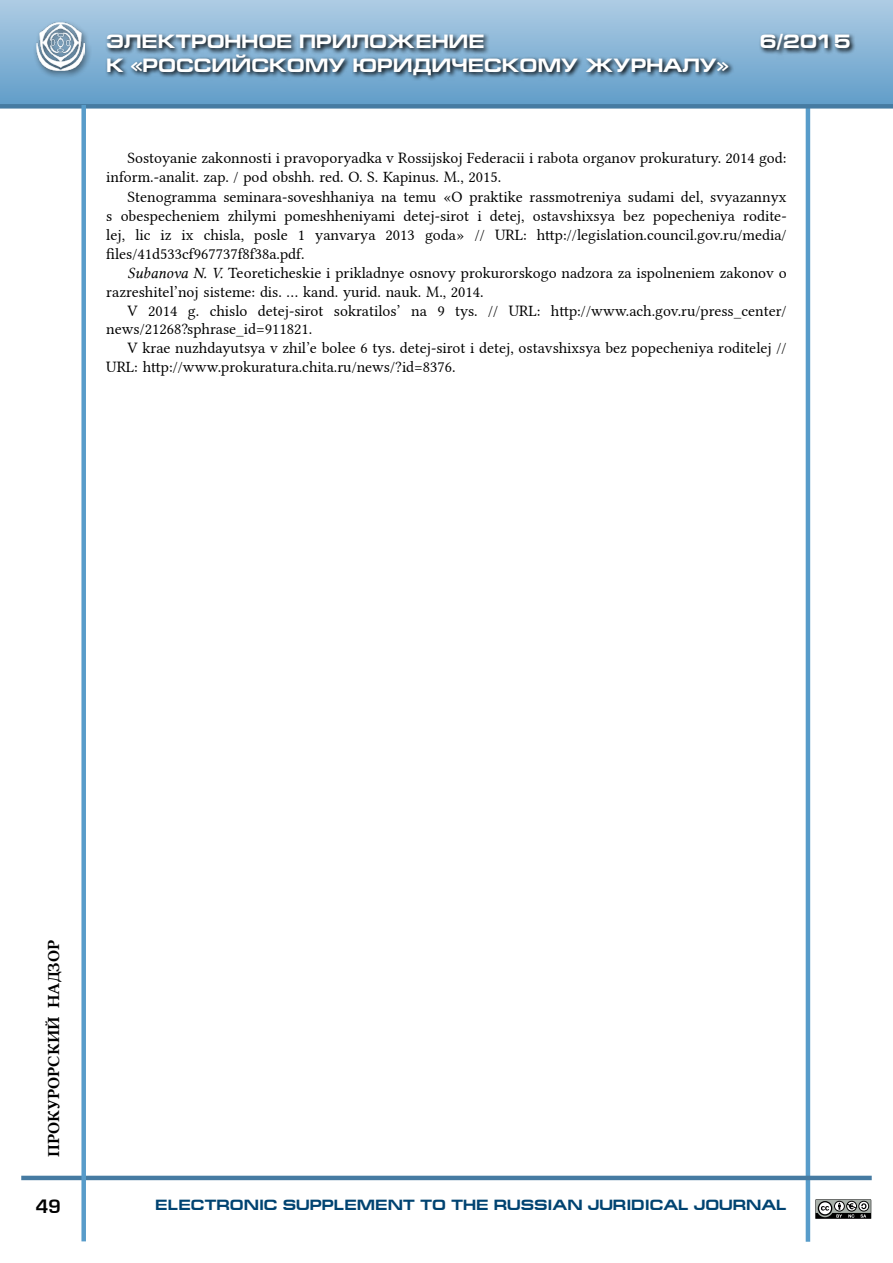
<style>
.page{position:relative;width:893px;height:1263px;background:#fff}
.page>*{position:absolute;margin:0;border:0;box-sizing:border-box;transform-origin:0 0}
.t1{font:700 19.5px "Europe Ext";color:#fff}
.t2{font:18px "Europe Demi Normal";color:#000}
.t3{font:16.5px "Lin Libertine B";color:#000}
.t4{font:15.75px/19px "Lin Libertine";color:#000}
.t5{font:700 15px "Europe Ext";color:#004371}
.s1{font-family:"Lin Libertine I"}
</style>
<div class="page">
<hr style="left:806px;top:91px;width:4px;height:1151px;background:#589cca">
<hr style="left:21px;top:1176px;width:851px;height:4px;background:#467ba2">
<div style="left:0;top:0;width:893px;height:106px;background:linear-gradient(to bottom,#aecce4,#619dc9)"></div>
<div style="left:0;top:104px;width:893px;height:5px;background:#467ba2"></div>
<div style="left:81px;top:105px;width:5px;height:1136px;background:#589cca"></div>
<div style="left:33px;top:19px;width:59px;height:60px;background:#000;opacity:.63"></div>
<img style="left:37px;top:23px;width:47px;height:47px">
<svg style="left:105px;top:31px;width:751px;height:50px"></svg>
<svg style="left:815px;top:1199px;width:57px;height:20px"></svg>
<p class="t1" style="left:106px;top:31px;width:380px">ЭЛЕКТРОННОЕ ПРИЛОЖЕНИЕ</p>
<p class="t1" style="left:760px;top:31px;width:92px">6/2015</p>
<p class="t1" style="left:106px;top:54px;width:624px">К «РОССИЙСКОМУ ЮРИДИЧЕСКОМУ ЖУРНАЛУ»</p>
<p class="t4" style="left:106px;top:146px;width:682px;text-indent:21px">Sostoyanie zakonnosti i pravoporyadka v Rossijskoj Federacii i rabota organov prokuratury. 2014 god: inform.-analit. zap. / pod obshh. red. O. S. Kapinus. M., 2015.</p>
<p class="t4" style="left:106px;top:185px;width:682px;text-align:justify;text-indent:21px">Stenogramma seminara-soveshhaniya na temu «O praktike rassmotreniya sudami del, svyazannyx s obespecheniem zhilymi pomeshheniyami detej-sirot i detej, ostavshixsya bez popecheniya rodite&shy;lej, lic iz ix chisla, posle 1 yanvarya 2013 goda» // URL: http://legislation.council.gov.ru/media/ files/41d533cf967737f8f38a.pdf.</p>
<p class="t4" style="left:106px;top:261px;width:682px;text-indent:21px"><span class="s1">Subanova N. V.</span> Teoreticheskie i prikladnye osnovy prokurorskogo nadzora za ispolneniem zakonov o razreshitel’noj sisteme: dis. ... kand. yurid. nauk. M., 2014.</p>
<p class="t4" style="left:106px;top:299px;width:682px;text-indent:21px">V 2014 g. chislo detej-sirot sokratilos’ na 9 tys. // URL: http://www.ach.gov.ru/press_center/ news/21268?sphrase_id=911821.</p>
<p class="t4" style="left:106px;top:337px;width:682px;text-indent:21px">V krae nuzhdayutsya v zhil’e bolee 6 tys. detej-sirot i detej, ostavshixsya bez popecheniya roditelej //<br>URL: http://www.prokuratura.chita.ru/news/?id=8376.</p>
<p class="t3" style="left:43px;top:1157px;width:218px;rotate:-90deg">прокурорский надзор</p>
<p class="t2" style="left:36px;top:1196px;width:27px">49</p>
<p class="t5" style="left:155px;top:1196px;width:633px">ELECTRONIC SUPPLEMENT TO THE RUSSIAN JURIDICAL JOURNAL</p>
</div>
